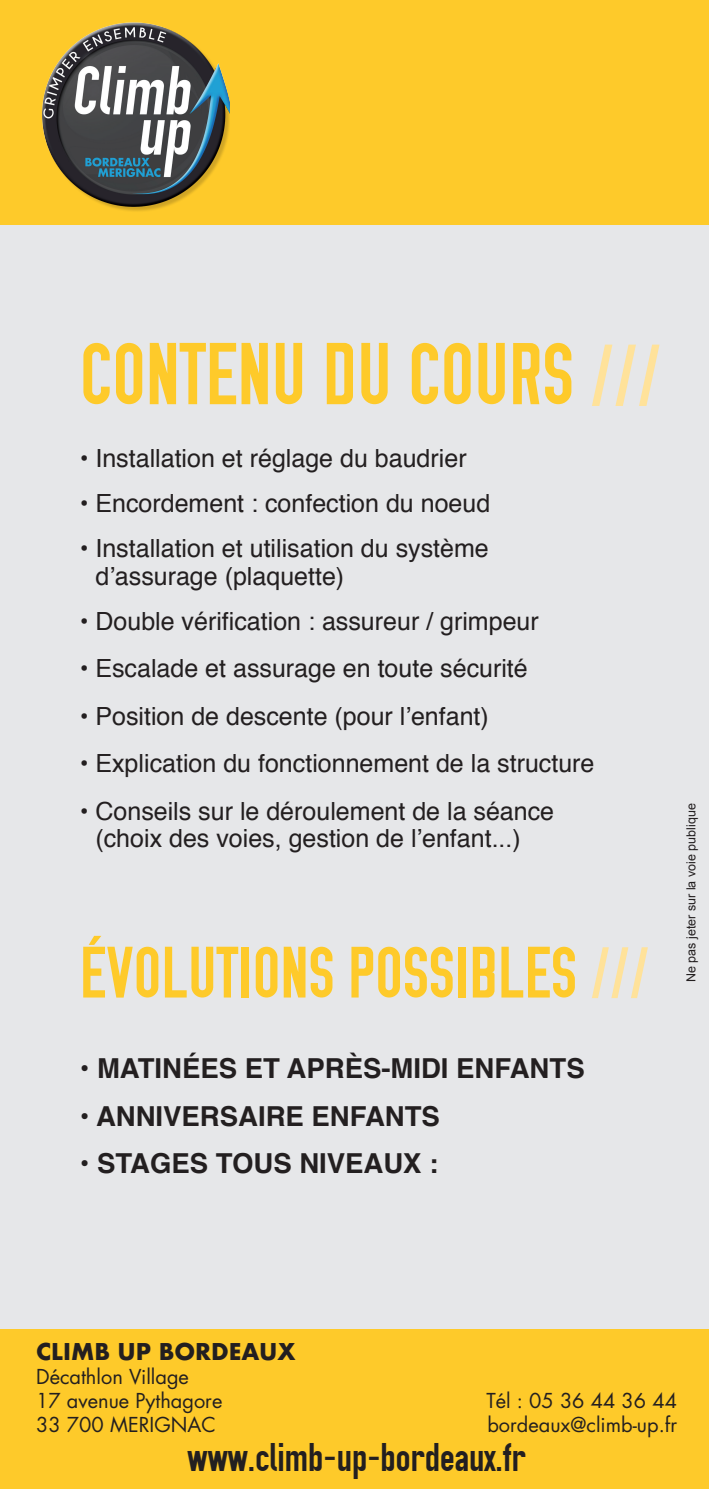
<style>
.page{position:relative;width:709px;height:1489px;background:#fff}
.page>*{position:absolute;margin:0;border:0;box-sizing:border-box;transform-origin:0 0}
.t1{font:87.5px "OSP DIN";color:#feca2a}
.t2{font:72.5px "OSP DIN";color:#feca2a}
.t3{font:40px "OSP DIN";color:#231f20}
.t4{font:700 27.5px "Helvetica";color:#231f20}
.t5{font:25px/27.5px "Helvetica";color:#231f20}
.t6{font:700 22.5px "Futura";color:#231f20}
.t7{font:20px/24px "Futura";color:#231f20}
.t8{font:12.5px "Arial";color:#231f20}
.s1{font-size:68.25px;color:#ffe29a}
.s2{font-size:56.5px;color:#ffe29a}
</style>
<div class="page">
<div style="left:0;top:0;width:709px;height:1488px;background:#e6e7e9"></div>
<div style="left:0;top:0;width:709px;height:224px;background:#feca2a"></div>
<img style="left:42px;top:22px;width:187px;height:189px">
<div style="left:0;top:1329px;width:709px;height:159px;background:#feca2a"></div>
<h1 class="t1" style="left:80px;top:329px;width:582px">CONTENU DU COURS <span class="s1">///</span></h1>
<p class="t5" style="left:80px;top:445px;width:388px">• Installation et réglage du baudrier</p>
<p class="t5" style="left:80px;top:490px;width:412px">• Encordement : confection du noeud</p>
<p class="t5" style="left:95px;top:535px;width:395px;text-indent:-16px">• Installation et utilisation du système d’assurage (plaquette)</p>
<p class="t5" style="left:80px;top:608px;width:460px">• Double vérification : assureur / grimpeur</p>
<p class="t5" style="left:80px;top:655px;width:449px">• Escalade et assurage en toute sécurité</p>
<p class="t5" style="left:80px;top:703px;width:410px">• Position de descente (pour l’enfant)</p>
<p class="t5" style="left:80px;top:750px;width:516px">• Explication du fonctionnement de la structure</p>
<p class="t5" style="left:95px;top:798px;width:460px;text-indent:-16px">• Conseils sur le déroulement de la séance (choix des voies, gestion de l’enfant...)</p>
<h2 class="t2" style="left:80px;top:935px;width:26px">Évolutions</h2>
<h2 class="t2" style="left:348px;top:935px;width:24px">possi</h2>
<h2 class="t2" style="left:469px;top:935px;width:181px">bles <span class="s2">///</span></h2>
<p class="t4" style="left:80px;top:1046px;width:506px">• MATINÉES ET APRÈS-MIDI ENFANTS</p>
<p class="t4" style="left:80px;top:1093px;width:362px">• ANNIVERSAIRE ENFANTS</p>
<p class="t4" style="left:80px;top:1141px;width:360px">• STAGES TOUS NIVEAUX :</p>
<p class="t8" style="left:683px;top:981px;width:180px;rotate:-90deg">Ne pas jeter sur la voie publique</p>
<p class="t6" style="left:36px;top:1335px;width:261px">CLIMB UP BORDEAUX</p>
<p class="t7" style="left:36px;top:1364px;width:188px">Décathlon Village<br>17 avenue Pythagore<br>33 700 MERIGNAC</p>
<h3 class="t3" style="left:188px;top:1436px;width:340px">www.climb-up-bordeaux.fr</h3>
<p class="t7" style="left:486px;top:1388px;width:192px">Tél : 05 36 44 36 44 bordeaux@climb-up.fr</p>
</div>
